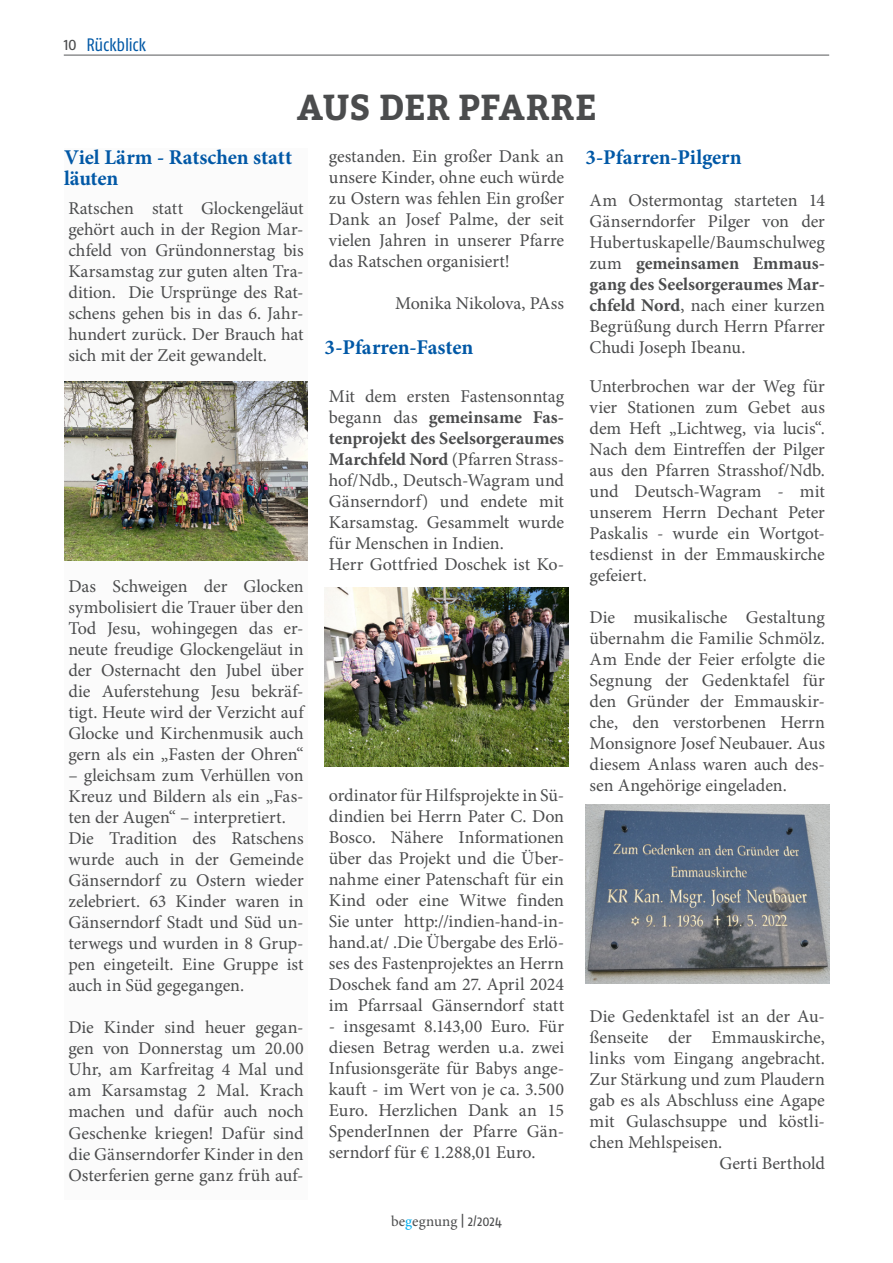
<style>
.page{position:relative;width:893px;height:1263px;background:#fff}
.page>*{position:absolute;margin:0;border:0;box-sizing:border-box;transform-origin:0 0}
.Hauptüberschrift{font:700 36px "Bitter";letter-spacing:.005em;color:#4b4c4d}
.t1{font:700 21px/21px "Minion Pro";letter-spacing:-.005em;color:#0158a6}
.t2{font:18px/21px "Minion Pro";letter-spacing:-.005em;color:#4b4c4d;text-align:justify}
.t3{font:18px "Fago Co";letter-spacing:-.015em;color:#0158a6}
.t4{font:18px "Fago Co";color:#4b4c4d}
.t5{font:15px "Minion Pro";letter-spacing:.005em;color:#4b4c4d}
.s1{font-weight:700}
.s2{color:#00aeef}
.s3{font-family:"Fago Co"}
</style>
<div class="page">
<hr style="left:64px;top:55px;width:765px;height:1px;background:#57585a">
<div style="left:64px;top:149px;width:244px;height:1051px;background:#fbfbfb"></div>
<img style="left:64px;top:382px;width:244px;height:178px">
<img style="left:325px;top:588px;width:243px;height:178px">
<img style="left:585px;top:805px;width:244px;height:178px">
<p class="t4" style="left:64px;top:34px;width:15px">10</p>
<p class="t3" style="left:86px;top:35px;width:61px">Rückblick</p>
<p class="Hauptüberschrift" style="left:297px;top:85px;width:302px">AUS DER PFARRE</p>
<p class="t1" style="left:64px;top:146px;width:229px">Viel Lärm - Ratschen statt läuten</p>
<p class="t2" style="left:68px;top:198px;width:237px">Ratschen statt Glockengeläut gehört auch in der Region Mar&shy;chfeld von Gründonnerstag bis Karsamstag zur guten alten Tra&shy;dition. Die Ursprünge des Rat&shy;schens gehen bis in das 6. Jahr&shy;hundert zurück. Der Brauch hat sich mit der Zeit gewandelt.</p>
<p class="t2" style="left:68px;top:576px;width:237px">Das Schweigen der Glocken symbolisiert die Trauer über den Tod Jesu, wohingegen das er&shy;neute freudige Glockengeläut in der Osternacht den Jubel über die Auferstehung Jesu bekräf&shy;tigt. Heute wird der Verzicht auf Glocke und Kirchenmusik auch gern als ein „Fasten der Ohren“</p>
<p class="t2" style="left:68px;top:765px;width:237px">– gleichsam zum Verhüllen von Kreuz und Bildern als ein „Fas&shy;ten der Augen“ – interpretiert.</p>
<p class="t2" style="left:68px;top:828px;width:237px">Die Tradition des Ratschens wurde auch in der Gemeinde Gänserndorf zu Ostern wieder zelebriert. 63 Kinder waren in Gänserndorf Stadt und Süd un&shy;terwegs und wurden in 8 Grup&shy;pen eingeteilt. Eine Gruppe ist auch in Süd gegegangen.</p>
<p class="t2" style="left:68px;top:1017px;width:237px">Die Kinder sind heuer gegan&shy;gen von Donnerstag um 20.00<br>Uhr, am Karfreitag 4 Mal und am Karsamstag 2 Mal. Krach machen und dafür auch noch Geschenke kriegen! Dafür sind die Gänserndorfer Kinder in den Osterferien gerne ganz früh auf-</p>
<p class="t2" style="left:329px;top:146px;width:237px">gestanden. Ein großer Dank an unsere Kinder, ohne euch würde zu Ostern was fehlen Ein großer Dank an Josef Palme, der seit vielen Jahren in unserer Pfarre das Ratschen organisiert!</p>
<p class="t2" style="left:395px;top:293px;width:171px">Monika Nikolova, PAss</p>
<p class="t1" style="left:325px;top:336px;width:150px">3-Pfarren-Fasten</p>
<p class="t2" style="left:329px;top:386px;width:237px">Mit dem ersten Fastensonntag begann das <span class="s1">gemeinsame Fas&shy;tenprojekt des Seelsorgeraumes Marchfeld Nord</span> (Pfarren Strass&shy;hof/Ndb., Deutsch-Wagram und Gänserndorf) und endete mit Karsamstag. Gesammelt wurde für Menschen in Indien.</p>
<p class="t2" style="left:329px;top:554px;width:237px">Herr Gottfried Doschek ist Ko-</p>
<p class="t2" style="left:329px;top:785px;width:237px">ordinator für Hilfsprojekte in Sü&shy;dindien bei Herrn Pater C. Don Bosco. Nähere Informationen über das Projekt und die Über&shy;nahme einer Patenschaft für ein Kind oder eine Witwe finden Sie unter http://indien-hand-in&shy;hand.at/ .Die Übergabe des Erlö&shy;ses des Fastenprojektes an Herrn Doschek fand am 27. April 2024 im Pfarrsaal Gänserndorf statt</p>
<p class="t2" style="left:329px;top:1016px;width:237px">- insgesamt 8.143,00 Euro. Für diesen Betrag werden u.a. zwei Infusionsgeräte für Babys ange&shy;kauft - im Wert von je ca. 3.500<br>Euro. Herzlichen Dank an 15<br>SpenderInnen der Pfarre Gän&shy;serndorf für € 1.288,01 Euro.</p>
<p class="t5" style="left:391px;top:1211px;width:112px">be<span class="s2">g</span>egnung <span class="s3">| 2/2024</span></p>
<p class="t1" style="left:585px;top:147px;width:158px">3-Pfarren-Pilgern</p>
<p class="t2" style="left:590px;top:190px;width:237px">Am Ostermontag starteten 14<br>Gänserndorfer Pilger von der Hubertuskapelle/Baumschulweg zum <span class="s1">gemeinsamen Emmaus&shy;gang des Seelsorgeraumes Mar&shy;chfeld Nord</span>, nach einer kurzen Begrüßung durch Herrn Pfarrer Chudi Joseph Ibeanu.</p>
<p class="t2" style="left:590px;top:376px;width:237px">Unterbrochen war der Weg für vier Stationen zum Gebet aus dem Heft „Lichtweg, via lucis“.<br>Nach dem Eintreffen der Pilger aus den Pfarren Strasshof/Ndb. und Deutsch-Wagram - mit unserem Herrn Dechant Peter Paskalis - wurde ein Wortgot&shy;tesdienst in der Emmauskirche gefeiert.</p>
<p class="t2" style="left:590px;top:607px;width:237px">Die musikalische Gestaltung übernahm die Familie Schmölz.<br>Am Ende der Feier erfolgte die Segnung der Gedenktafel für den Gründer der Emmauskir&shy;che, den verstorbenen Herrn Monsignore Josef Neubauer. Aus diesem Anlass waren auch des&shy;sen Angehörige eingeladen.</p>
<p class="t2" style="left:590px;top:1006px;width:237px">Die Gedenktafel ist an der Au&shy;ßenseite der Emmauskirche, links vom Eingang angebracht.<br>Zur Stärkung und zum Plaudern gab es als Abschluss eine Agape mit Gulaschsuppe und köstli&shy;chen Mehlspeisen.</p>
<p class="t2" style="left:719px;top:1153px;width:107px">Gerti Berthold</p>
</div>
